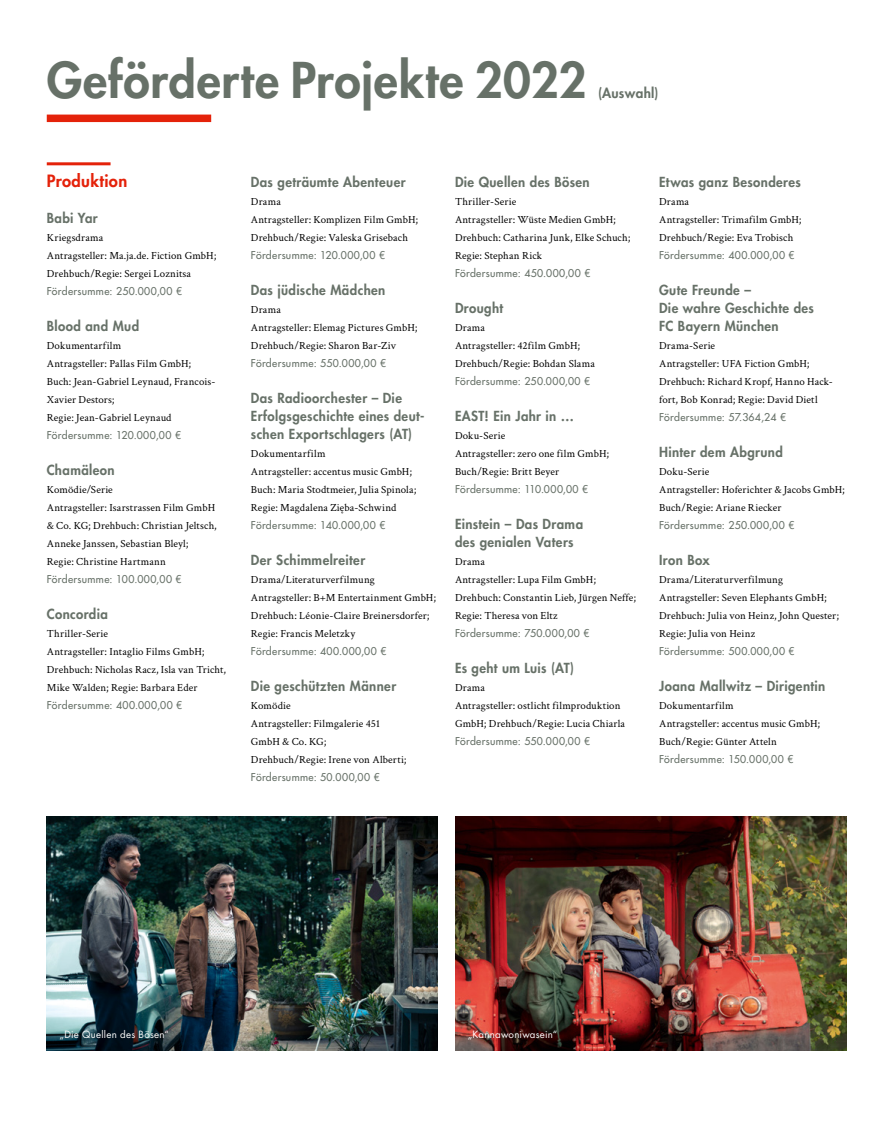
<style>
.page{position:relative;width:893px;height:1140px;background:#fff}
.page>*{position:absolute;margin:0;border:0;box-sizing:border-box;transform-origin:0 0}
.Head_fett{font:800 48px "Futura Std";letter-spacing:.015em;color:#677168}
.F_Rubrik{font:800 16.5px "Futura Std";letter-spacing:.02em;color:#e4220a}
.F_Filmtitel{font:800 13.5px/18px "Futura Std";letter-spacing:.03em;color:#677168}
.Head_fett-2{font:800 13.5px "Futura Std";letter-spacing:.02em;color:#677168}
.F_Daten{font:10.8px/18px "Crimson Text";letter-spacing:.015em;color:#000}
.F_Fördersumme{font:500 10.5px "Futura Std";letter-spacing:.03em;color:#677168}
.BU_2018{font:9.75px "Futura Std";letter-spacing:.025em;color:#fff}
</style>
<div class="page">
<div style="left:47px;top:115px;width:164px;height:7px;background:#e4220a"></div>
<hr style="left:47px;top:162px;width:64px;height:3px;background:#e4220a">
<img style="left:455px;top:817px;width:391px;height:234px">
<img style="left:47px;top:817px;width:391px;height:234px">
<p class="Head_fett" style="left:47px;top:50px;width:541px">Geförderte Projekte 2022</p>
<p class="Head_fett-2" style="left:598px;top:84px;width:62px">(Auswahl)</p>
<p class="F_Rubrik" style="left:47px;top:170px;width:82px">Produktion</p>
<p class="F_Filmtitel" style="left:47px;top:209px;width:53px">Babi Yar</p>
<p class="F_Daten" style="left:47px;top:228px;width:58px">Kriegsdrama</p>
<p class="F_Daten" style="left:47px;top:246px;width:171px">Antragsteller: Ma.ja.de. Fiction GmbH;<br>Drehbuch/Regie: Sergei Loznitsa</p>
<p class="F_Fördersumme" style="left:47px;top:284px;width:137px">Fördersumme: 250.000,00 €</p>
<p class="F_Filmtitel" style="left:47px;top:317px;width:94px">Blood and Mud</p>
<p class="F_Daten" style="left:47px;top:336px;width:76px">Dokumentarfilm</p>
<p class="F_Daten" style="left:47px;top:354px;width:146px">Antragsteller: Pallas Film GmbH;</p>
<p class="F_Daten" style="left:47px;top:372px;width:170px">Buch: Jean-Gabriel Leynaud, Francois-<br>Xavier Destors;</p>
<p class="F_Daten" style="left:47px;top:408px;width:126px">Regie: Jean-Gabriel Leynaud</p>
<p class="F_Fördersumme" style="left:47px;top:428px;width:136px">Fördersumme: 120.000,00 €</p>
<p class="F_Filmtitel" style="left:47px;top:461px;width:69px">Chamäleon</p>
<p class="F_Daten" style="left:47px;top:480px;width:68px">Komödie/Serie</p>
<p class="F_Daten" style="left:47px;top:498px;width:172px">Antragsteller: Isarstrassen Film GmbH &amp; Co. KG; Drehbuch: Christian Jeltsch,<br>Anneke Janssen, Sebastian Bleyl;</p>
<p class="F_Daten" style="left:47px;top:552px;width:121px">Regie: Christine Hartmann</p>
<p class="F_Fördersumme" style="left:47px;top:572px;width:136px">Fördersumme: 100.000,00 €</p>
<p class="F_Filmtitel" style="left:47px;top:605px;width:63px">Concordia</p>
<p class="F_Daten" style="left:47px;top:624px;width:63px">Thriller-Serie</p>
<p class="F_Daten" style="left:47px;top:642px;width:159px">Antragsteller: Intaglio Films GmbH;</p>
<p class="F_Daten" style="left:47px;top:660px;width:181px">Drehbuch: Nicholas Racz, Isla van Tricht,<br>Mike Walden; Regie: Barbara Eder</p>
<p class="F_Fördersumme" style="left:47px;top:698px;width:137px">Fördersumme: 400.000,00 €</p>
<p class="F_Filmtitel" style="left:251px;top:173px;width:156px">Das geträumte Abenteuer</p>
<p class="F_Daten" style="left:251px;top:192px;width:32px">Drama</p>
<p class="F_Daten" style="left:251px;top:210px;width:169px">Antragsteller: Komplizen Film GmbH;<br>Drehbuch/Regie: Valeska Grisebach</p>
<p class="F_Fördersumme" style="left:251px;top:248px;width:136px">Fördersumme: 120.000,00 €</p>
<p class="F_Filmtitel" style="left:251px;top:281px;width:136px">Das jüdische Mädchen</p>
<p class="F_Daten" style="left:251px;top:300px;width:32px">Drama</p>
<p class="F_Daten" style="left:251px;top:318px;width:168px">Antragsteller: Elemag Pictures GmbH;<br>Drehbuch/Regie: Sharon Bar-Ziv</p>
<p class="F_Fördersumme" style="left:251px;top:356px;width:137px">Fördersumme: 550.000,00 €</p>
<p class="F_Filmtitel" style="left:251px;top:389px;width:175px">Das Radioorchester – Die<br>Erfolgsgeschichte eines deut&shy;schen Exportschlagers (AT)</p>
<p class="F_Daten" style="left:251px;top:444px;width:76px">Dokumentarfilm</p>
<p class="F_Daten" style="left:251px;top:462px;width:163px">Antragsteller: accentus music GmbH;</p>
<p class="F_Daten" style="left:251px;top:480px;width:167px">Buch: Maria Stodtmeier, Julia Spinola;<br>Regie: Magdalena Zięba-Schwind</p>
<p class="F_Fördersumme" style="left:251px;top:518px;width:136px">Fördersumme: 140.000,00 €</p>
<p class="F_Filmtitel" style="left:251px;top:551px;width:116px">Der Schimmelreiter</p>
<p class="F_Daten" style="left:251px;top:570px;width:126px">Drama/Literaturverfilmung</p>
<p class="F_Daten" style="left:251px;top:588px;width:187px">Antragsteller: B+M Entertainment GmbH;</p>
<p class="F_Daten" style="left:251px;top:606px;width:180px">Drehbuch: Léonie-Claire Breinersdorfer;</p>
<p class="F_Daten" style="left:251px;top:624px;width:106px">Regie: Francis Meletzky</p>
<p class="F_Fördersumme" style="left:251px;top:644px;width:137px">Fördersumme: 400.000,00 €</p>
<p class="F_Filmtitel" style="left:251px;top:677px;width:147px">Die geschützten Männer</p>
<p class="F_Daten" style="left:251px;top:696px;width:41px">Komödie</p>
<p class="F_Daten" style="left:251px;top:714px;width:157px">Antragsteller: Filmgalerie 451<br>GmbH &amp; Co. KG;<br>Drehbuch/Regie: Irene von Alberti;</p>
<p class="F_Fördersumme" style="left:251px;top:770px;width:131px">Fördersumme: 50.000,00 €</p>
<p class="F_Filmtitel" style="left:455px;top:173px;width:136px">Die Quellen des Bösen</p>
<p class="F_Daten" style="left:455px;top:192px;width:63px">Thriller-Serie</p>
<p class="F_Daten" style="left:455px;top:210px;width:162px">Antragsteller: Wüste Medien GmbH;</p>
<p class="F_Daten" style="left:455px;top:228px;width:177px">Drehbuch: Catharina Junk, Elke Schuch;</p>
<p class="F_Daten" style="left:455px;top:246px;width:89px">Regie: Stephan Rick</p>
<p class="F_Fördersumme" style="left:455px;top:266px;width:137px">Fördersumme: 450.000,00 €</p>
<p class="F_Filmtitel" style="left:455px;top:299px;width:50px">Drought</p>
<p class="F_Daten" style="left:455px;top:318px;width:32px">Drama</p>
<p class="F_Daten" style="left:455px;top:336px;width:127px">Antragsteller: 42film GmbH;</p>
<p class="F_Daten" style="left:455px;top:354px;width:141px">Drehbuch/Regie: Bohdan Slama</p>
<p class="F_Fördersumme" style="left:455px;top:374px;width:137px">Fördersumme: 250.000,00 €</p>
<p class="F_Filmtitel" style="left:455px;top:407px;width:121px">EAST! Ein Jahr in …</p>
<p class="F_Daten" style="left:455px;top:426px;width:52px">Doku-Serie</p>
<p class="F_Daten" style="left:455px;top:444px;width:156px">Antragsteller: zero one film GmbH;</p>
<p class="F_Daten" style="left:455px;top:462px;width:106px">Buch/Regie: Britt Beyer</p>
<p class="F_Fördersumme" style="left:455px;top:482px;width:135px">Fördersumme: 110.000,00 €</p>
<p class="F_Filmtitel" style="left:455px;top:515px;width:130px">Einstein – Das Drama des genialen Vaters</p>
<p class="F_Daten" style="left:455px;top:552px;width:32px">Drama</p>
<p class="F_Daten" style="left:455px;top:570px;width:142px">Antragsteller: Lupa Film GmbH;</p>
<p class="F_Daten" style="left:455px;top:588px;width:183px">Drehbuch: Constantin Lieb, Jürgen Neffe;</p>
<p class="F_Daten" style="left:455px;top:606px;width:104px">Regie: Theresa von Eltz</p>
<p class="F_Fördersumme" style="left:455px;top:626px;width:136px">Fördersumme: 750.000,00 €</p>
<p class="F_Filmtitel" style="left:455px;top:659px;width:120px">Es geht um Luis (AT)</p>
<p class="F_Daten" style="left:455px;top:678px;width:32px">Drama</p>
<p class="F_Daten" style="left:455px;top:696px;width:172px">Antragsteller: ostlicht filmproduktion<br>GmbH; Drehbuch/Regie: Lucia Chiarla</p>
<p class="F_Fördersumme" style="left:455px;top:734px;width:137px">Fördersumme: 550.000,00 €</p>
<p class="F_Filmtitel" style="left:659px;top:173px;width:143px">Etwas ganz Besonderes</p>
<p class="F_Daten" style="left:659px;top:192px;width:32px">Drama</p>
<p class="F_Daten" style="left:659px;top:210px;width:144px">Antragsteller: Trimafilm GmbH;</p>
<p class="F_Daten" style="left:659px;top:228px;width:136px">Drehbuch/Regie: Eva Trobisch</p>
<p class="F_Fördersumme" style="left:659px;top:248px;width:137px">Fördersumme: 400.000,00 €</p>
<p class="F_Filmtitel" style="left:659px;top:281px;width:156px">Gute Freunde –<br>Die wahre Geschichte des<br>FC Bayern München</p>
<p class="F_Daten" style="left:659px;top:336px;width:58px">Drama-Serie</p>
<p class="F_Daten" style="left:659px;top:354px;width:152px">Antragsteller: UFA Fiction GmbH;</p>
<p class="F_Daten" style="left:659px;top:372px;width:175px">Drehbuch: Richard Kropf, Hanno Hack&shy;fort, Bob Konrad; Regie: David Dietl</p>
<p class="F_Fördersumme" style="left:659px;top:410px;width:129px">Fördersumme: 57.364,24 €</p>
<p class="F_Filmtitel" style="left:659px;top:443px;width:125px">Hinter dem Abgrund</p>
<p class="F_Daten" style="left:659px;top:462px;width:52px">Doku-Serie</p>
<p class="F_Daten" style="left:659px;top:480px;width:187px">Antragsteller: Hoferichter &amp; Jacobs GmbH;</p>
<p class="F_Daten" style="left:659px;top:498px;width:124px">Buch/Regie: Ariane Riecker</p>
<p class="F_Fördersumme" style="left:659px;top:518px;width:137px">Fördersumme: 250.000,00 €</p>
<p class="F_Filmtitel" style="left:659px;top:551px;width:52px">Iron Box</p>
<p class="F_Daten" style="left:659px;top:570px;width:126px">Drama/Literaturverfilmung</p>
<p class="F_Daten" style="left:659px;top:588px;width:169px">Antragsteller: Seven Elephants GmbH;</p>
<p class="F_Daten" style="left:659px;top:606px;width:181px">Drehbuch: Julia von Heinz, John Quester;</p>
<p class="F_Daten" style="left:659px;top:624px;width:98px">Regie: Julia von Heinz</p>
<p class="F_Fördersumme" style="left:659px;top:644px;width:137px">Fördersumme: 500.000,00 €</p>
<p class="F_Filmtitel" style="left:659px;top:677px;width:168px">Joana Mallwitz – Dirigentin</p>
<p class="F_Daten" style="left:659px;top:696px;width:76px">Dokumentarfilm</p>
<p class="F_Daten" style="left:659px;top:714px;width:163px">Antragsteller: accentus music GmbH;</p>
<p class="F_Daten" style="left:659px;top:732px;width:119px">Buch/Regie: Günter Atteln</p>
<p class="F_Fördersumme" style="left:659px;top:752px;width:136px">Fördersumme: 150.000,00 €</p>
<p class="BU_2018" style="left:60px;top:1028px;width:111px">„Die Quellen des Bösen“</p>
<p class="BU_2018" style="left:468px;top:1028px;width:91px">„Kannawoniwasein“</p>
</div>
